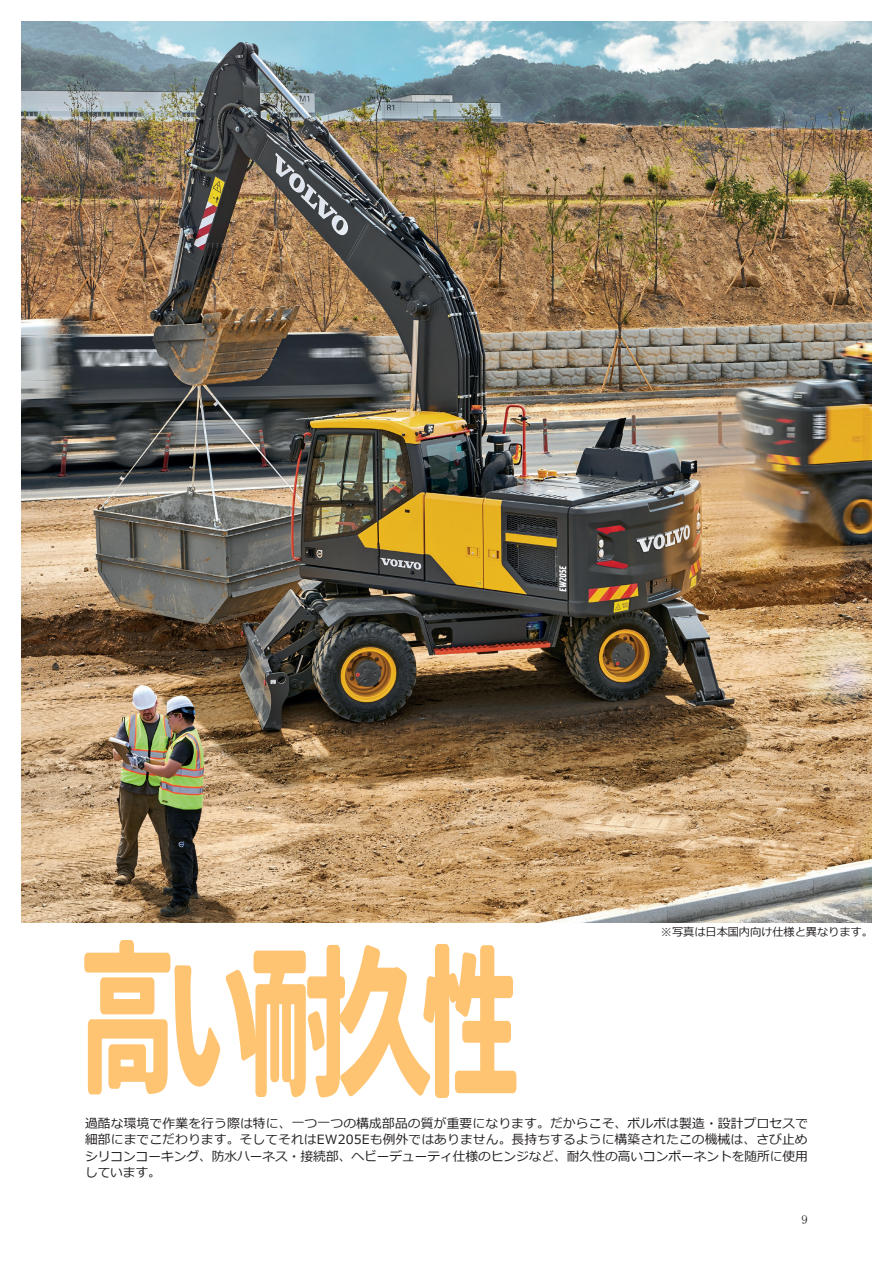
<style>
.page{position:relative;width:893px;height:1263px;background:#fff}
.page>*{position:absolute;margin:0;border:0;box-sizing:border-box;transform-origin:0 0}
.t1{font:800 162px "Gen Jyuu Gothic L";letter-spacing:-.12em;color:#fec472;scale:.6 1}
.t2{font:12.75px/16.5px "Meiryo";letter-spacing:-.005em;color:#231f20;text-align:justify}
.t3{font:12.75px "MS Mincho";color:#231f20}
.t4{font:11.25px "Meiryo";letter-spacing:-.01em;color:#231f20}
</style>
<div class="page">
<img style="left:21px;top:21px;width:851px;height:902px">
<p class="t4" style="left:661px;top:924px;width:214px">※写真は日本国内向け仕様と異なります。</p>
<h1 class="t1" style="left:79px;top:900px;width:736px">高い耐久性</h1>
<p class="t2" style="left:85px;top:1116px;width:725px">過酷な環境で作業を行う際は特に、一つ一つの構成部品の質が重要になります。だからこそ、ボルボは製造・設計プロセスで細部にまでこだわります。そしてそれはEW205Eも例外ではありません。長持ちするように構築されたこの機械は、さび止めシリコンコーキング、防水ハーネス・接続部、ヘビーデューティ仕様のヒンジなど、耐久性の高いコンポーネントを随所に使用しています。</p>
<p class="t3" style="left:801px;top:1213px;width:8px">9</p>
</div>
